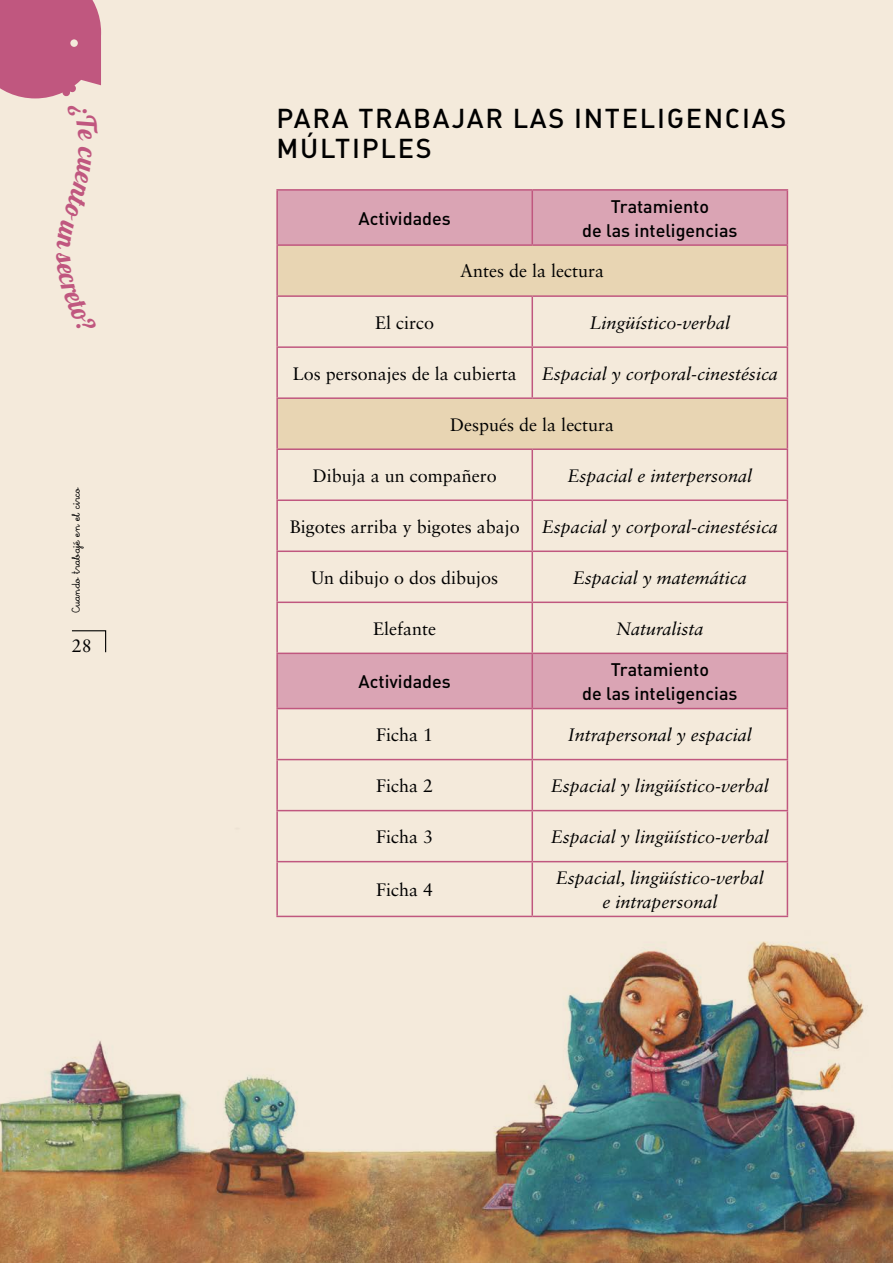
<style>
.page{position:relative;width:893px;height:1263px;background:#f4eadb}
.page>*{position:absolute;margin:0;border:0;box-sizing:border-box;transform-origin:0 0}
.t1{font:27px/30px "DIN Medium Alternate";letter-spacing:.065em;color:#000}
.t2{font:italic 18px/24px "Sabon LT Std";color:#000;text-align:center}
.t3{font:18px "Sabon LT Std";color:#000}
.t4{font:18px/24px "DIN Medium Alternate";color:#000;text-align:center}
.t5{font:12px "Escolar Pro Negra";color:#000}
.s1{font-style:normal}
</style>
<div class="page">
<img style="left:0;top:815px;width:893px;height:448px">
<svg style="left:72px;top:630px;width:35px;height:23px"></svg>
<svg style="left:278px;top:191px;width:509px;height:517px"></svg>
<svg style="left:278px;top:246px;width:509px;height:202px;fill:#e8d5b3"></svg>
<hr style="left:276px;top:189px;width:256px;height:2px;background:#c0577f">
<hr style="left:276px;top:191px;width:2px;height:53px;background:#c0577f">
<hr style="left:532px;top:189px;width:256px;height:2px;background:#c0577f">
<hr style="left:531px;top:191px;width:2px;height:53px;background:#c0577f">
<hr style="left:787px;top:191px;width:1px;height:53px;background:#c0577f">
<hr style="left:276px;top:244px;width:256px;height:2px;background:#c0577f">
<hr style="left:276px;top:246px;width:2px;height:49px;background:#c0577f">
<hr style="left:532px;top:244px;width:256px;height:2px;background:#c0577f">
<hr style="left:787px;top:246px;width:1px;height:49px;background:#c0577f">
<hr style="left:276px;top:295px;width:256px;height:2px;background:#c0577f">
<hr style="left:276px;top:297px;width:2px;height:49px;background:#c0577f">
<hr style="left:532px;top:295px;width:256px;height:2px;background:#c0577f">
<hr style="left:531px;top:297px;width:2px;height:49px;background:#c0577f">
<hr style="left:787px;top:297px;width:1px;height:49px;background:#c0577f">
<hr style="left:276px;top:346px;width:256px;height:2px;background:#c0577f">
<hr style="left:276px;top:348px;width:2px;height:49px;background:#c0577f">
<hr style="left:532px;top:346px;width:256px;height:2px;background:#c0577f">
<hr style="left:531px;top:348px;width:2px;height:49px;background:#c0577f">
<hr style="left:787px;top:348px;width:1px;height:49px;background:#c0577f">
<hr style="left:276px;top:397px;width:256px;height:2px;background:#c0577f">
<hr style="left:276px;top:399px;width:2px;height:49px;background:#c0577f">
<hr style="left:532px;top:397px;width:256px;height:2px;background:#c0577f">
<hr style="left:787px;top:399px;width:1px;height:49px;background:#c0577f">
<hr style="left:276px;top:448px;width:256px;height:2px;background:#c0577f">
<hr style="left:276px;top:450px;width:2px;height:49px;background:#c0577f">
<hr style="left:532px;top:448px;width:256px;height:2px;background:#c0577f">
<hr style="left:531px;top:450px;width:2px;height:49px;background:#c0577f">
<hr style="left:787px;top:450px;width:1px;height:49px;background:#c0577f">
<hr style="left:276px;top:499px;width:256px;height:2px;background:#c0577f">
<hr style="left:276px;top:501px;width:2px;height:49px;background:#c0577f">
<hr style="left:532px;top:499px;width:256px;height:2px;background:#c0577f">
<hr style="left:531px;top:501px;width:2px;height:49px;background:#c0577f">
<hr style="left:787px;top:501px;width:1px;height:49px;background:#c0577f">
<hr style="left:276px;top:550px;width:256px;height:2px;background:#c0577f">
<hr style="left:276px;top:552px;width:2px;height:49px;background:#c0577f">
<hr style="left:532px;top:550px;width:256px;height:2px;background:#c0577f">
<hr style="left:531px;top:552px;width:2px;height:49px;background:#c0577f">
<hr style="left:787px;top:552px;width:1px;height:49px;background:#c0577f">
<hr style="left:276px;top:601px;width:256px;height:2px;background:#c0577f">
<hr style="left:276px;top:603px;width:2px;height:50px;background:#c0577f">
<hr style="left:532px;top:601px;width:256px;height:2px;background:#c0577f">
<hr style="left:531px;top:603px;width:2px;height:50px;background:#c0577f">
<hr style="left:787px;top:603px;width:1px;height:50px;background:#c0577f">
<hr style="left:276px;top:653px;width:256px;height:1px;background:#c0577f">
<hr style="left:276px;top:654px;width:2px;height:54px;background:#c0577f">
<hr style="left:532px;top:653px;width:256px;height:1px;background:#c0577f">
<hr style="left:531px;top:654px;width:2px;height:54px;background:#c0577f">
<hr style="left:787px;top:654px;width:1px;height:54px;background:#c0577f">
<hr style="left:276px;top:708px;width:256px;height:1px;background:#c0577f">
<hr style="left:276px;top:709px;width:2px;height:50px;background:#c0577f">
<hr style="left:532px;top:708px;width:256px;height:1px;background:#c0577f">
<hr style="left:531px;top:709px;width:2px;height:50px;background:#c0577f">
<hr style="left:787px;top:709px;width:1px;height:50px;background:#c0577f">
<hr style="left:276px;top:759px;width:256px;height:1px;background:#c0577f">
<hr style="left:276px;top:760px;width:2px;height:50px;background:#c0577f">
<hr style="left:532px;top:759px;width:256px;height:1px;background:#c0577f">
<hr style="left:531px;top:760px;width:2px;height:50px;background:#c0577f">
<hr style="left:787px;top:760px;width:1px;height:50px;background:#c0577f">
<hr style="left:276px;top:810px;width:256px;height:1px;background:#c0577f">
<hr style="left:276px;top:811px;width:2px;height:50px;background:#c0577f">
<hr style="left:532px;top:810px;width:256px;height:1px;background:#c0577f">
<hr style="left:531px;top:811px;width:2px;height:50px;background:#c0577f">
<hr style="left:787px;top:811px;width:1px;height:50px;background:#c0577f">
<hr style="left:276px;top:861px;width:256px;height:1px;background:#c0577f">
<hr style="left:276px;top:862px;width:2px;height:54px;background:#c0577f">
<hr style="left:532px;top:861px;width:256px;height:1px;background:#c0577f">
<hr style="left:531px;top:862px;width:2px;height:54px;background:#c0577f">
<hr style="left:787px;top:862px;width:1px;height:54px;background:#c0577f">
<hr style="left:276px;top:916px;width:256px;height:1px;background:#c0577f">
<hr style="left:532px;top:916px;width:256px;height:1px;background:#c0577f">
<svg style="left:0;top:0;width:101px;height:99px;background:#c46386"></svg>
<p class="t5" style="left:70px;top:613px;width:127px;rotate:-90deg">Cuando trabajé en el circo</p>
<p class="t3" style="left:72px;top:635px;width:22px">28</p>
<h1 class="t1" style="left:277px;top:102px;width:511px">PARA TRABAJAR LAS INTELIGENCIAS<br>MÚLTIPLES</h1>
<p class="t4" style="left:359px;top:205px;width:94px">Actividades</p>
<p class="t4" style="left:582px;top:193px;width:157px">Tratamiento<br>de las inteligencias</p>
<p class="t3" style="left:460px;top:260px;width:145px">Antes de la lectura</p>
<p class="t3" style="left:375px;top:311px;width:61px">El circo</p>
<p class="t2" style="left:589px;top:310px;width:142px">Lingüístico-verbal</p>
<p class="t3" style="left:293px;top:363px;width:226px">Los personajes de la cubierta</p>
<p class="t2" style="left:542px;top:361px;width:238px">Espacial y corporal-cinestésica</p>
<p class="t3" style="left:450px;top:414px;width:166px">Después de la lectura</p>
<p class="t3" style="left:313px;top:465px;width:186px">Dibuja a un compañero</p>
<p class="t2" style="left:567px;top:463px;width:186px">Espacial e interpersonal</p>
<p class="t2" style="left:290px;top:514px;width:490px"><span class="s1">Bigotes arriba y bigotes abajo</span> Espacial y corporal-cinestésica</p>
<p class="t3" style="left:311px;top:567px;width:189px">Un dibujo o dos dibujos</p>
<p class="t2" style="left:573px;top:565px;width:175px">Espacial y matemática</p>
<p class="t3" style="left:373px;top:618px;width:64px">Elefante</p>
<p class="t2" style="left:616px;top:616px;width:89px">Naturalista</p>
<p class="t4" style="left:359px;top:669px;width:94px">Actividades</p>
<p class="t4" style="left:582px;top:657px;width:157px">Tratamiento<br>de las inteligencias</p>
<p class="t3" style="left:376px;top:724px;width:59px">Ficha 1</p>
<p class="t2" style="left:568px;top:723px;width:186px">Intrapersonal y espacial</p>
<p class="t3" style="left:376px;top:775px;width:59px">Ficha 2</p>
<p class="t2" style="left:551px;top:774px;width:219px">Espacial y lingüístico-verbal</p>
<p class="t3" style="left:376px;top:826px;width:59px">Ficha 3</p>
<p class="t2" style="left:551px;top:825px;width:219px">Espacial y lingüístico-verbal</p>
<p class="t3" style="left:376px;top:879px;width:59px">Ficha 4</p>
<p class="t2" style="left:556px;top:866px;width:210px">Espacial, lingüístico-verbal e intrapersonal</p>
</div>
